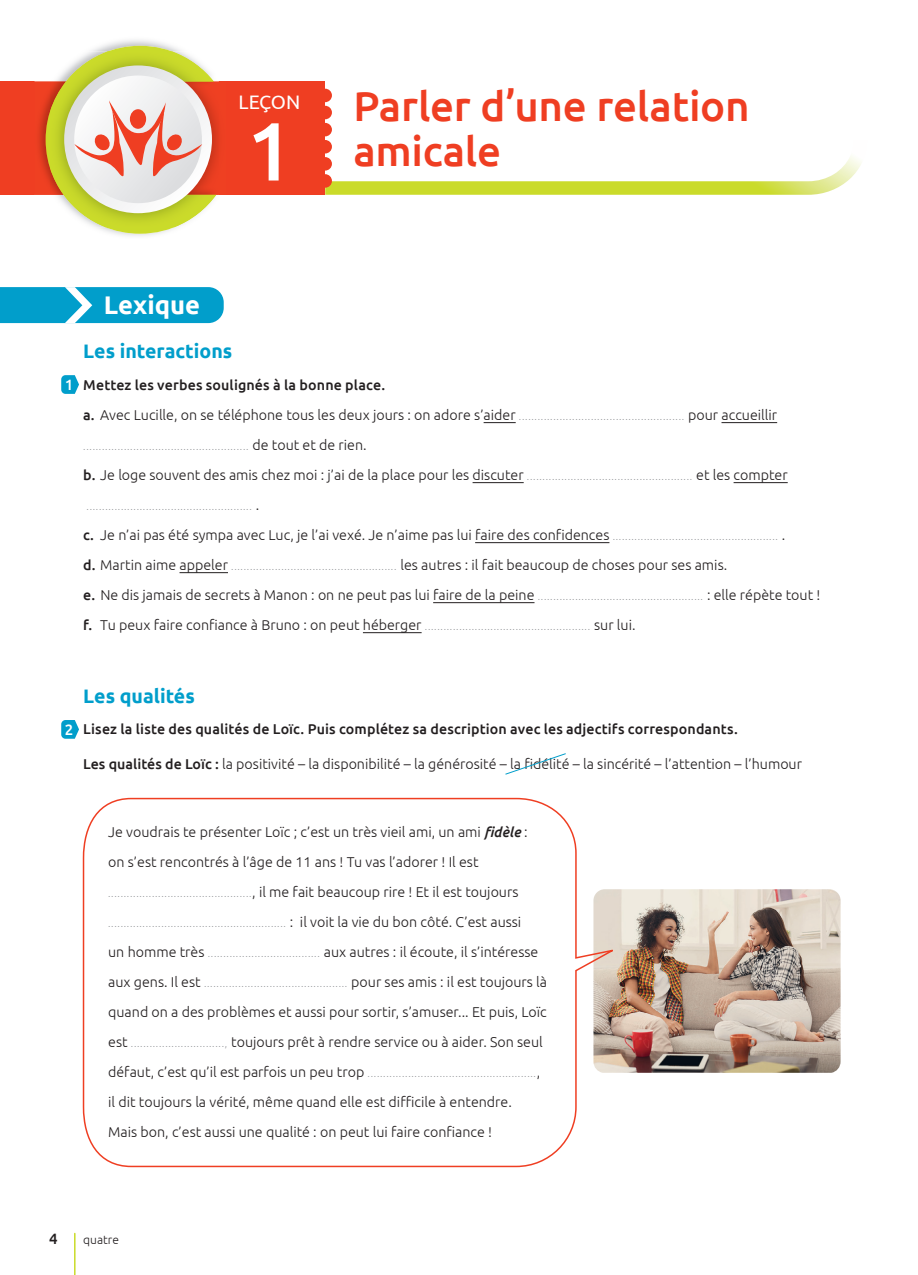
<style>
.page{position:relative;width:918px;height:1275px;background:#fff}
.page>*{position:absolute;margin:0;border:0;box-sizing:border-box;transform-origin:0 0}
.t1{font:500 82.5px "Ubuntu";color:#fff}
.t2{font:500 42px/45px "Ubuntu";letter-spacing:-.01em;color:#ef3e22}
.t3{font:700 25.5px "Ubuntu";color:#fff}
.t4{font:700 19.5px "Ubuntu";color:#019ecb}
.t5{font:19.5px "Ubuntu";letter-spacing:-.01em;color:#fff}
.t6{font:500 15px "Ubuntu";color:#fff}
.t7{font:500 15px "Ubuntu";color:#231f20}
.t8{font:300 14.25px/30px "Ubuntu";color:#231f20}
.t9{font:500 14.25px "Ubuntu";letter-spacing:.01em;color:#231f20}
.t10{font:300 12px "Ubuntu";color:#231f20}
.t11{font:300 9.75px "Ubuntu";color:#939598}
.s1{font-weight:500}
.s2{font-size:9.75px;color:#939598}
.s3{font-size:14.25px;color:#231f20}
.s4{font-weight:500;font-size:14.25px;color:#231f20}
.s5{font-weight:500;font-style:italic}
</style>
<div class="page">
<svg style="left:325px;top:141px;width:537px;height:54px"></svg>
<div style="left:318px;top:89px;width:14px;height:13px;background:#ef3e22;border-radius:50%"></div>
<div style="left:318px;top:106px;width:14px;height:13px;background:#ef3e22;border-radius:50%"></div>
<div style="left:318px;top:123px;width:14px;height:13px;background:#ef3e22;border-radius:50%"></div>
<div style="left:318px;top:140px;width:14px;height:13px;background:#ef3e22;border-radius:50%"></div>
<div style="left:318px;top:157px;width:14px;height:14px;background:#ef3e22;border-radius:50%"></div>
<div style="left:318px;top:174px;width:14px;height:14px;background:#ef3e22;border-radius:50%"></div>
<div style="left:0;top:82px;width:325px;height:113px;background:#ef3e22"></div>
<img style="left:35px;top:97px;width:11px;height:98px">
<img style="left:216px;top:106px;width:3px;height:89px">
<svg style="left:46px;top:46px;width:170px;height:188px"></svg>
<hr style="left:483px;top:422px;width:32px;height:1px;background:#231f20">
<hr style="left:721px;top:422px;width:56px;height:1px;background:#231f20">
<hr style="left:472px;top:482px;width:51px;height:1px;background:#231f20">
<hr style="left:733px;top:482px;width:54px;height:1px;background:#231f20">
<hr style="left:475px;top:542px;width:134px;height:1px;background:#231f20">
<hr style="left:179px;top:572px;width:49px;height:1px;background:#231f20">
<hr style="left:433px;top:602px;width:101px;height:1px;background:#231f20">
<hr style="left:363px;top:632px;width:58px;height:1px;background:#231f20">
<svg style="left:0;top:287px;width:224px;height:36px;background:#0fa3ce"></svg>
<svg style="left:61px;top:375px;width:18px;height:19px"></svg>
<svg style="left:61px;top:720px;width:18px;height:19px"></svg>
<svg style="left:505px;top:753px;width:61px;height:22px"></svg>
<img style="left:622px;top:889px;width:218px;height:184px">
<svg style="left:82px;top:797px;width:540px;height:371px"></svg>
<hr style="left:74px;top:1233px;width:1px;height:42px;background:#cadb2a">
<h3 class="t5" style="left:238px;top:90px;width:63px">LEÇON</h3>
<h1 class="t1" style="left:246px;top:99px;width:48px">1</h1>
<h2 class="t2" style="left:353px;top:82px;width:398px">Parler d’une relation amicale</h2>
<p class="t6" style="left:65px;top:375px;width:10px">1</p>
<h3 class="t3" style="left:104px;top:289px;width:98px">Lexique</h3>
<h3 class="t4" style="left:83px;top:339px;width:150px">Les interactions</h3>
<p class="t8" style="left:83px;top:369px;width:695px"><span class="s1">Mettez les verbes soulignés à la bonne place.<br>a.</span> Avec Lucille, on se téléphone tous les deux jours : on adore s’aider <span class="s2">.....................................................</span> pour accueillir</p>
<p class="t11" style="left:83px;top:440px;width:285px">..................................................... <span class="s3">de tout et de rien.</span></p>
<p class="t8" style="left:83px;top:459px;width:705px"><span class="s1">b.</span> Je loge souvent des amis chez moi : j’ai de la place pour les discuter <span class="s2">.....................................................</span> et les compter</p>
<p class="t11" style="left:87px;top:500px;width:174px">..................................................... <span class="s3">.</span></p>
<p class="t8" style="left:83px;top:519px;width:738px"><span class="s1">c.</span> Je n’ai pas été sympa avec Luc, je l’ai vexé. Je n’aime pas lui faire des confidences <span class="s2">.....................................................</span> .<br><span class="s1">d.</span> Martin aime appeler <span class="s2">.....................................................</span> les autres : il fait beaucoup de choses pour ses amis.<br><span class="s1">e.</span> Ne dis jamais de secrets à Manon : on ne peut pas lui faire de la peine <span class="s2">.....................................................</span> : elle répète tout !</p>
<p class="t11" style="left:83px;top:620px;width:553px"><span class="s4">f.</span> <span class="s3">Tu peux faire confiance à Bruno : on peut héberger</span> ..................................................... <span class="s3">sur lui.</span></p>
<p class="t6" style="left:65px;top:720px;width:10px">2</p>
<h3 class="t4" style="left:83px;top:684px;width:113px">Les qualités</h3>
<p class="t9" style="left:83px;top:720px;width:656px">Lisez la liste des qualités de Loïc. Puis complétez sa description avec les adjectifs correspondants.</p>
<p class="t8" style="left:83px;top:748px;width:720px"><span class="s1">Les qualités de Loïc :</span> la positivité – la disponibilité – la générosité – la fidélité – la sincérité – l’attention – l’humour</p>
<p class="t8" style="left:108px;top:817px;width:421px">Je voudrais te présenter Loïc ; c’est un très vieil ami, un ami <span class="s5">fidèle</span> : on s’est rencontrés à l’âge de 11 ans ! Tu vas l’adorer ! Il est</p>
<p class="t11" style="left:108px;top:888px;width:412px">..............................................<span class="s3">, il me fait beaucoup rire ! Et il est toujours</span></p>
<p class="t11" style="left:108px;top:918px;width:414px">......................................................... <span class="s3">: il voit la vie du bon côté. C’est aussi</span></p>
<p class="t8" style="left:108px;top:937px;width:431px">un homme très <span class="s2">....................................</span> aux autres : il écoute, il s’intéresse</p>
<p class="t11" style="left:108px;top:978px;width:440px"><span class="s3">aux gens. Il est</span> .............................................. <span class="s3">pour ses amis : il est toujours là</span></p>
<p class="t8" style="left:108px;top:997px;width:440px">quand on a des problèmes et aussi pour sortir, s’amuser... Et puis, Loïc est <span class="s2">..............................,</span> toujours prêt à rendre service ou à aider. Son seul</p>
<p class="t11" style="left:108px;top:1068px;width:433px"><span class="s3">défaut, c’est qu’il est parfois un peu trop</span> ......................................................<span class="s3">,</span></p>
<p class="t8" style="left:108px;top:1087px;width:405px">il dit toujours la vérité, même quand elle est difficile à entendre.<br>Mais bon, c’est aussi une qualité : on peut lui faire confiance !</p>
<p class="t7" style="left:49px;top:1229px;width:10px">4</p>
<p class="t10" style="left:83px;top:1233px;width:37px">quatre</p>
</div>
